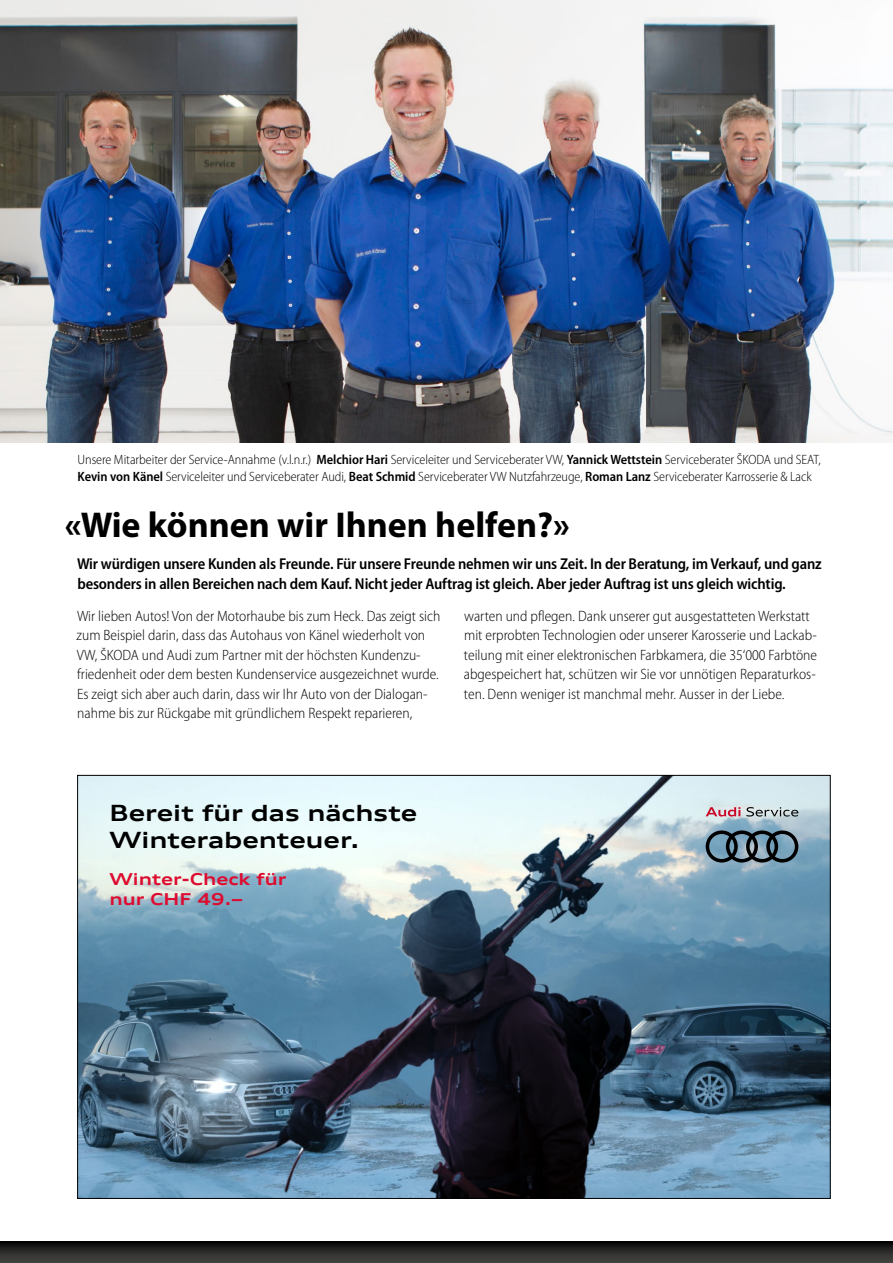
<style>
.page{position:relative;width:893px;height:1263px;background:#fff}
.page>*{position:absolute;margin:0;border:0;box-sizing:border-box;transform-origin:0 0}
.Hauptüberschrift{font:700 36px "Myriad Pro";color:#000}
.Fliesstexte{font:700 expanded 22.5px/27px "Audi Type";color:#000}
.Fliesstexte-2{font:700 expanded 16.5px/19.8px "Audi Type";color:#dd0b2f}
.Lead{font:600 semi-condensed 15.75px/19.8px "Myriad Pro";letter-spacing:-.01em;color:#000}
.Fliesstexte-3{font:300 semi-condensed 15px/19.5px "Myriad Pro";color:#000}
.Fliesstexte-4{font:300 semi-condensed 13.5px/16.8px "Myriad Pro";letter-spacing:-.005em;color:#000}
.s1{font-weight:600}
</style>
<div class="page">
<svg style="left:0;top:1242px;width:893px;height:21px;background:#292928"></svg>
<img style="left:0;top:0;width:893px;height:442px">
<img style="left:79px;top:777px;width:750px;height:420px">
<svg style="left:746px;top:807px;width:52px;height:9px"></svg>
<svg style="left:706px;top:807px;width:34px;height:9px"></svg>
<svg style="left:706px;top:830px;width:92px;height:32px;background:#4f6673"></svg>
<p class="Fliesstexte-4" style="left:78px;top:451px;width:745px">Unsere Mitarbeiter der Service-Annahme (v.l.n.r.) <span class="s1">Melchior Hari</span> Serviceleiter und Serviceberater VW, <span class="s1">Yannick Wettstein</span> Serviceberater ŠKODA und SEAT,<br><span class="s1">Kevin von Känel</span> Serviceleiter und Serviceberater Audi, <span class="s1">Beat Schmid</span> Serviceberater VW Nutzfahrzeuge, <span class="s1">Roman Lanz</span> Serviceberater Karrosserie &amp; Lack</p>
<p class="Hauptüberschrift" style="left:65px;top:505px;width:507px">«Wie können wir Ihnen helfen?»</p>
<p class="Lead" style="left:77px;top:554px;width:746px">Wir würdigen unsere Kunden als Freunde. Für unsere Freunde nehmen wir uns Zeit. In der Beratung, im Verkauf, und ganz besonders in allen Bereichen nach dem Kauf. Nicht jeder Auftrag ist gleich. Aber jeder Auftrag ist uns gleich wichtig.</p>
<p class="Fliesstexte-3" style="left:77px;top:606px;width:365px">Wir lieben Autos! Von der Motorhaube bis zum Heck. Das zeigt sich zum Beispiel darin, dass das Autohaus von Känel wiederholt von VW, ŠKODA und Audi zum Partner mit der höchsten Kundenzu&shy;friedenheit oder dem besten Kundenservice ausgezeichnet wurde.<br>Es zeigt sich aber auch darin, dass wir Ihr Auto von der Dialogan&shy;nahme bis zur Rückgabe mit gründlichem Respekt reparieren,</p>
<p class="Fliesstexte-3" style="left:464px;top:606px;width:355px">warten und pflegen. Dank unserer gut ausgestatteten Werkstatt mit erprobten Technologien oder unserer Karosserie und Lackab&shy;teilung mit einer elektronischen Farbkamera, die 35‘000 Farbtöne abgespeichert hat, schützen wir Sie vor unnötigen Reparaturkos&shy;ten. Denn weniger ist manchmal mehr. Ausser in der Liebe.</p>
<p class="Fliesstexte" style="left:109px;top:799px;width:309px">Bereit für das nächste<br>Winterabenteuer.</p>
<p class="Fliesstexte-2" style="left:109px;top:869px;width:178px">Winter-Check für nur CHF 49.–</p>
</div>
